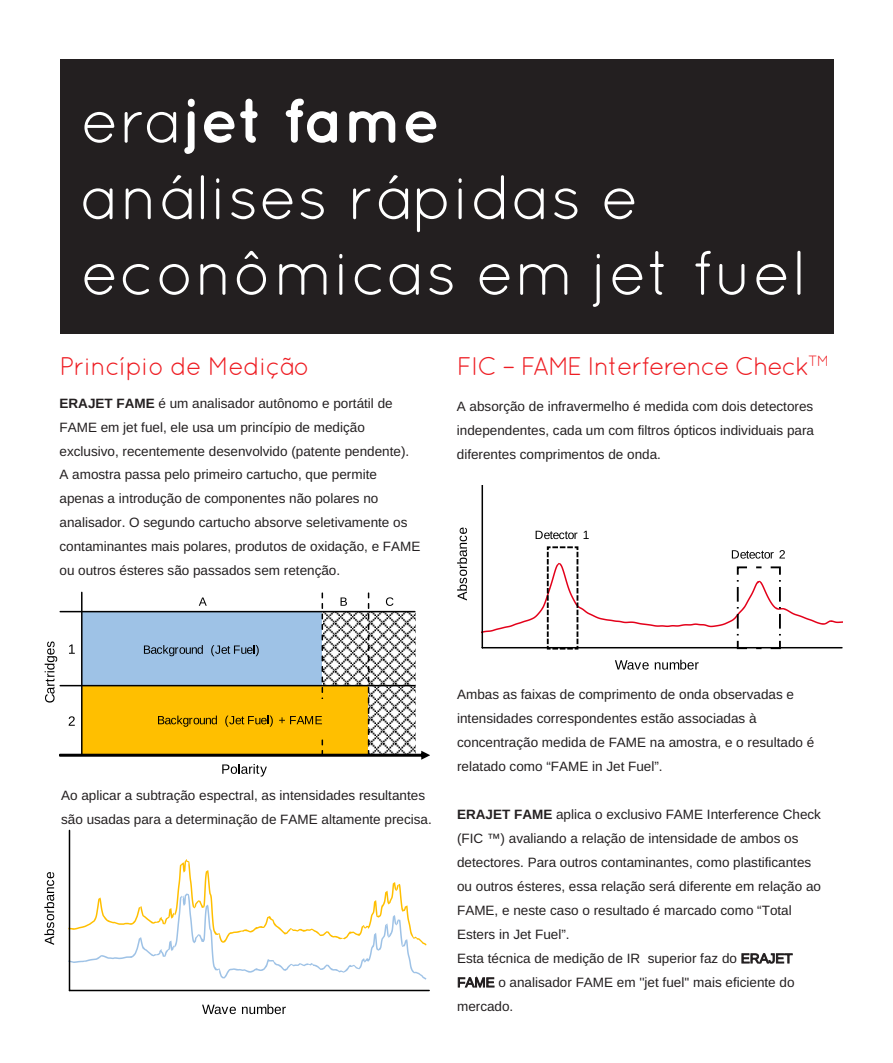
<style>
.page{position:relative;width:893px;height:1063px;background:#fff}
.page>*{position:absolute;margin:0;border:0;box-sizing:border-box;transform-origin:0 0}
.t1{font:63px/76.1px "Quicksand";color:#fff}
.t2{font:25.5px "Quicksand";letter-spacing:-.05em;color:#ee1d23}
.t3{font:25.5px "Quicksand";letter-spacing:-.03em;color:#ee1d23}
.t4{font:13.5px/24px "Arimo";color:#231f20}
.s1{font-style:inherit}
.s2{font-weight:700}
</style>
<div class="page">
<div style="left:60px;top:60px;width:773px;height:274px;background:#231f20"></div>
<svg style="left:45px;top:592px;width:385px;height:185px"></svg>
<svg style="left:68px;top:859px;width:358px;height:121px"></svg>
<hr style="left:69px;top:990px;width:360px;height:1px;background:#000">
<hr style="left:69px;top:830px;width:1px;height:161px;background:#000">
<svg style="left:44px;top:872px;width:10px;height:73px"></svg>
<svg style="left:202px;top:1005px;width:34px;height:9px"></svg>
<svg style="left:242px;top:1004px;width:44px;height:10px"></svg>
<svg style="left:481px;top:485px;width:362px;height:164px"></svg>
<hr style="left:482px;top:647px;width:360px;height:1px;background:#000">
<hr style="left:482px;top:485px;width:1px;height:163px;background:#000">
<svg style="left:457px;top:528px;width:10px;height:72px"></svg>
<svg style="left:615px;top:660px;width:34px;height:10px"></svg>
<svg style="left:655px;top:660px;width:44px;height:10px"></svg>
<svg style="left:546px;top:545px;width:33px;height:105px"></svg>
<svg style="left:736px;top:566px;width:46px;height:84px"></svg>
<svg style="left:536px;top:531px;width:41px;height:8px"></svg>
<svg style="left:584px;top:531px;width:5px;height:8px"></svg>
<svg style="left:732px;top:550px;width:53px;height:9px"></svg>
<h1 class="t1" style="left:81px;top:82px;width:727px"><span class="s1">era</span><span class="s2">jet fame<br></span>análises rápidas e econômicas em jet fuel</h1>
<h2 class="t3" style="left:60px;top:352px;width:251px">Princípio de Medição</h2>
<p class="t4" style="left:60px;top:391px;width:362px"><span class="s2">ERAJET FAME</span> é um analisador autônomo <span class="s1">e portátil</span> de <span class="s1">FAME</span> em <span class="s1">jet fuel</span>, ele usa um princípio de medição exclusivo, recentemente desenvolvido <span class="s1">(patent</span>e pendente<span class="s1">).<br></span>A amostra passa pelo primeiro cartucho, que permite apenas a introdução de componentes não polares no analisador<span class="s1">.</span> O segundo cartucho absorve seletivamente os contaminantes mais polares, produtos de oxidação, e FAME ou outros ésteres são passados sem retenção<span class="s1">.</span></p>
<h2 class="t2" style="left:457px;top:351px;width:374px">FIC – FAME Interference Check<sup>TM</sup></h2>
<p class="t4" style="left:457px;top:394px;width:359px;text-align:justify">A absorção de infravermelho é medida com dois detectores independentes, cada um com filtros ópticos individuais para diferentes comprimentos de onda.</p>
<p class="t4" style="left:61px;top:783px;width:372px">Ao aplicar a subtração espectral, as intensidades resultantes são usadas para a determinação de FAME altamente precisa.</p>
<p class="t4" style="left:457px;top:683px;width:359px">Ambas as faixas de comprimento de onda observadas e intensidades correspondentes estão associadas à concentração medida de FAME na amostra, e o resultado é relatado como “FAME in Jet Fuel”.</p>
<p class="t4" style="left:457px;top:803px;width:365px"><span class="s2">ERAJET FAME</span> aplica o exclusivo FAME Interference Check (FIC ™) avaliando a relação de intensidade de ambos os detectores. Para outros contaminantes, como plastificantes ou outros ésteres, essa relação será diferente em relação ao FAME, e neste caso o resultado é marcado como “Total Esters in Jet Fuel”.<br>Esta técnica de medição de IR superior faz do ERAJET FAME o analisador FAME em ''jet fuel'' mais eficiente do mercado.</p>
</div>
